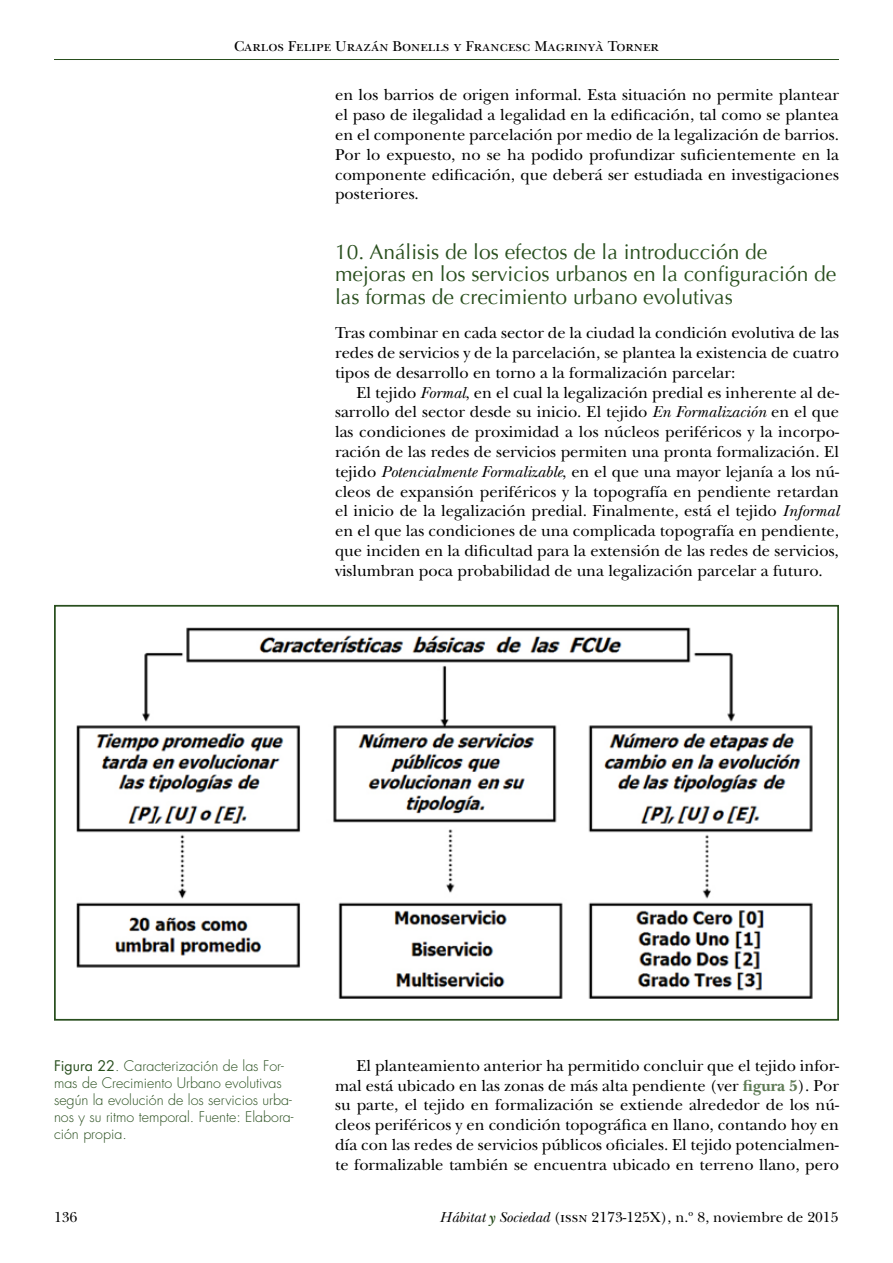
<style>
.page{position:relative;width:893px;height:1263px;background:#fff}
.page>*{position:absolute;margin:0;border:0;box-sizing:border-box;transform-origin:0 0}
.t1{font:21px/22.5px "Optima";color:#294f1e}
.t2{font:16.5px/19.8px "New Baskerville Std";color:#000;text-align:justify}
.t3{font:15px "New Baskerville Std";color:#000}
.t4{font:300 14.25px/17.1px "Futura Std";color:#294f1e}
.s1{font-style:italic}
.s2{font-weight:400}
.s3{font-weight:700;color:#5f7b56}
.s4{font-weight:700;font-style:italic;color:#294f1e}
</style>
<div class="page">
<hr style="left:54px;top:59px;width:785px;height:1px;background:#294f1e">
<img style="left:77px;top:627px;width:736px;height:372px">
<div style="left:54px;top:605px;width:785px;height:416px;border:2px solid #294f1e"></div>
<p class="t3" style="left:234px;top:37px;width:426px">Carlos Felipe Urazán Bonells y Francesc Magrinyà Torner</p>
<p class="t2" style="left:335px;top:85px;width:505px">en los barrios de origen informal. Esta situación no permite plantear el paso de ilegalidad a legalidad en la edificación, tal como se plantea en el componente parcelación por medio de la legalización de barrios.<br>Por lo expuesto, no se ha podido profundizar suficientemente en la componente edificación, que deberá ser estudiada en investigaciones posteriores.</p>
<p class="t1" style="left:335px;top:241px;width:503px">10. Análisis de los efectos de la introducción de mejoras en los servicios urbanos en la configuración de las formas de crecimiento urbano evolutivas</p>
<p class="t2" style="left:335px;top:323px;width:505px">Tras combinar en cada sector de la ciudad la condición evolutiva de las redes de servicios y de la parcelación, se plantea la existencia de cuatro tipos de desarrollo en torno a la formalización parcelar:</p>
<p class="t2" style="left:335px;top:382px;width:505px;text-indent:21px">El tejido <span class="s1">Formal</span>, en el cual la legalización predial es inherente al de&shy;sarrollo del sector desde su inicio. El tejido <span class="s1">En Formalización</span> en el que las condiciones de proximidad a los núcleos periféricos y la incorpo&shy;ración de las redes de servicios permiten una pronta formalización. El tejido <span class="s1">Potencialmente Formalizable</span>, en el que una mayor lejanía a los nú&shy;cleos de expansión periféricos y la topografía en pendiente retardan el inicio de la legalización predial. Finalmente, está el tejido <span class="s1">Informal </span>en el que las condiciones de una complicada topografía en pendiente, que inciden en la dificultad para la extensión de las redes de servicios, vislumbran poca probabilidad de una legalización parcelar a futuro.</p>
<p class="t4" style="left:54px;top:1057px;width:241px"><span class="s2">Figura 22</span>. Caracterización de las For&shy;mas de Crecimiento Urbano evolutivas según la evolución de los servicios urba&shy;nos y su ritmo temporal. Fuente: Elabora&shy;ción propia.</p>
<p class="t2" style="left:335px;top:1056px;width:505px;text-indent:21px">El planteamiento anterior ha permitido concluir que el tejido infor&shy;mal está ubicado en las zonas de más alta pendiente (ver <span class="s3">figura 5</span>). Por su parte, el tejido en formalización se extiende alrededor de los nú&shy;cleos periféricos y en condición topográfica en llano, contando hoy en día con las redes de servicios públicos oficiales. El tejido potencialmen&shy;te formalizable también se encuentra ubicado en terreno llano, pero</p>
<p class="t3" style="left:54px;top:1208px;width:25px">136</p>
<p class="t3" style="left:440px;top:1208px;width:400px"><span class="s1">Hábitat</span> <span class="s4">y</span> <span class="s1">Sociedad</span> (issn 2173-125X), n.º 8, noviembre de 2015</p>
</div>
